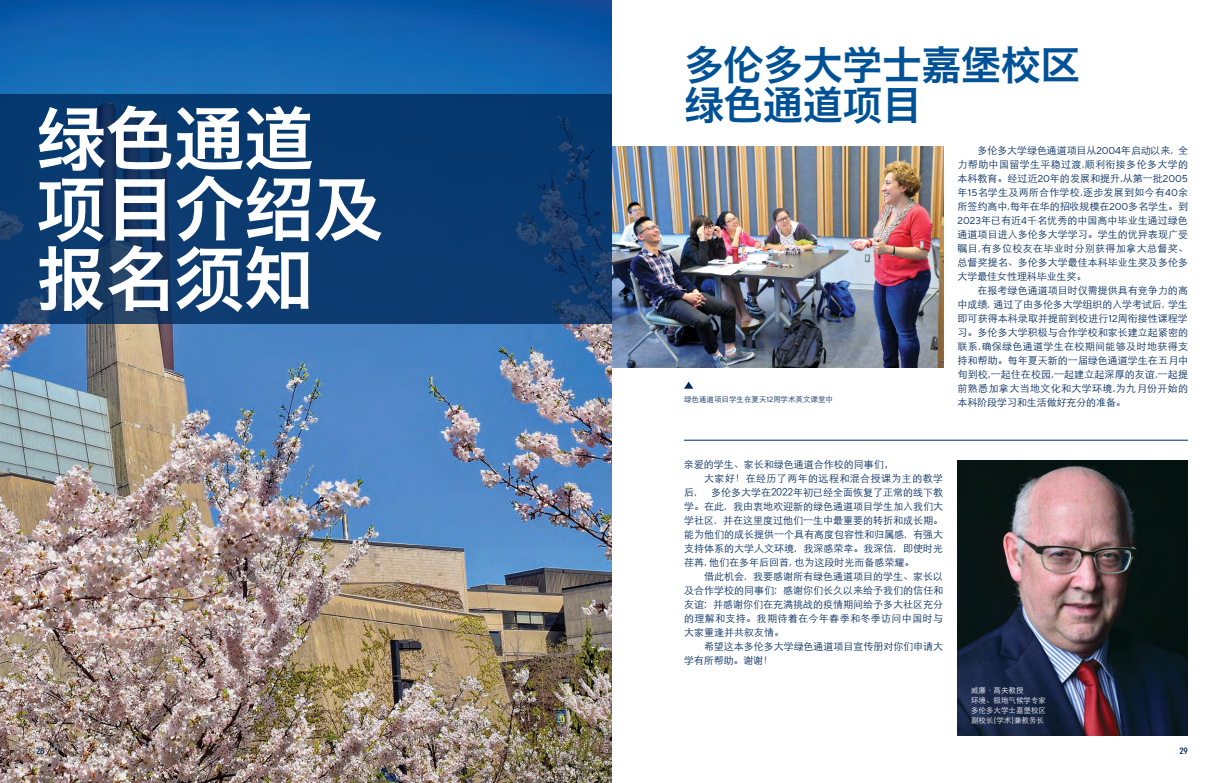
<style>
.page{position:relative;width:1224px;height:783px;background:#fff}
.page>*{position:absolute;margin:0;border:0;box-sizing:border-box;transform-origin:0 0}
.Hed_70pt_Ch{font:70px/70px "Hiragino Sans GB W6";letter-spacing:-.01em;color:#fff}
.Hed_40pt_Ch{font:40px "Hiragino Sans GB W6";letter-spacing:-.01em;color:#005196}
.Body_10pt_Ch{font:300 10px/14px "ST Heiti SC";color:#002a5c;text-align:justify}
.Body_10pt_Ch-2{font:300 10px "ST Heiti SC";letter-spacing:.04em;color:#002a5c}
.t1{font:500 9.5px "Config Condensed";color:#002a5c}
.t2{font:300 7.5px "ST Heiti SC";color:#fff}
.Photo_caption_Ch{font:300 7.5px "ST Heiti SC";color:#002a5c}
.s1{font-family:"TT Norms Pro";font-weight:400}
</style>
<div class="page">
<img style="left:0;top:0;width:612px;height:783px">
<svg style="left:0;top:94px;width:612px;height:230px;background:#0c396d"></svg>
<img style="left:958px;top:460px;width:230px;height:275px">
<img style="left:612px;top:147px;width:331px;height:220px">
<hr style="left:684px;top:440px;width:504px;height:1px;background:#002a5c">
<svg style="left:684px;top:382px;width:9px;height:7px"></svg>
<p class="Hed_70pt_Ch" style="left:36px;top:101px;width:279px">绿色通道</p>
<p class="Hed_70pt_Ch" style="left:36px;top:171px;width:349px">项目介绍及报名须知</p>
<p class="Hed_40pt_Ch" style="left:684px;top:39px;width:398px">多伦多大学士嘉堡校区</p>
<p class="Hed_40pt_Ch" style="left:684px;top:79px;width:239px">绿色通道项目</p>
<p class="Photo_caption_Ch" style="left:684px;top:393px;width:151px">绿色通道项目学生在夏天<span class="s1">12</span>周学术英文课堂中</p>
<p class="Body_10pt_Ch" style="left:958px;top:142px;width:232px;text-indent:20px">多伦多大学绿色通道项目从<span class="s1">2004</span>年启动以来, 全力帮助中国留学生平稳过渡,顺利衔接多伦多大学的本科教育。经过近<span class="s1">20</span>年的发展和提升,从第一批<span class="s1">2005</span>年<span class="s1">15</span>名学生及两所合作学校,逐步发展到如今有<span class="s1">40</span>余所签约高中,每年在华的招收规模在<span class="s1">200</span>多名学生。到<span class="s1">2023</span>年已有近<span class="s1">4</span>千名优秀的中国高中毕业生通过绿色通道项目进入多伦多大学学习。学生的优异表现广受瞩目,有多位校友在毕业时分别获得加拿大总督奖、总督奖提名、多伦多大学最佳本科毕业生奖及多伦多大学最佳女性理科毕业生奖。</p>
<p class="Body_10pt_Ch" style="left:958px;top:282px;width:232px;text-indent:20px">在报考绿色通道项目时仅需提供具有竞争力的高中成绩, 通过了由多伦多大学组织的入学考试后, 学生即可获得本科录取并提前到校进行<span class="s1">12</span>周衔接性课程学习。多伦多大学积极与合作学校和家长建立起紧密的联系,确保绿色通道学生在校期间能够及时地获得支持和帮助。每年夏天新的一届绿色通道学生在五月中旬到校,一起住在校园,一起建立起深厚的友谊,一起提前熟悉加拿大当地文化和大学环境,为九月份开始的本科阶段学习和生活做好充分的准备。</p>
<p class="Body_10pt_Ch" style="left:684px;top:456px;width:211px">亲爱的学生、家长和绿色通道合作校的同事们，</p>
<p class="Body_10pt_Ch-2" style="left:704px;top:470px;width:241px">大家好！在经历了两年的远程和混合授课为主的教学</p>
<p class="Body_10pt_Ch" style="left:684px;top:484px;width:14px">后,</p>
<p class="Body_10pt_Ch" style="left:684px;top:484px;width:261px;text-indent:27px">多伦多大学在2022年初已经全面恢复了正常的线下教学。在此, 我由衷地欢迎新的绿色通道项目学生加入我们大学社区, 并在这里度过他们一生中最重要的转折和成长期。能为他们的成长提供一个具有高度包容性和归属感, 有强大支持体系的大学人文环境, 我深感荣幸。我深信, 即使时光荏苒, 他们在多年后回首, 也为这段时光而备感荣耀。</p>
<p class="Body_10pt_Ch" style="left:684px;top:568px;width:261px;text-indent:20px">借此机会, 我要感谢所有绿色通道项目的学生、家长以及合作学校的同事们; 感谢你们长久以来给予我们的信任和友谊; 并感谢你们在充满挑战的疫情期间给予多大社区充分的理解和支持。我期待着在今年春季和冬季访问中国时与大家重逢并共叙友情。</p>
<p class="Body_10pt_Ch" style="left:684px;top:638px;width:261px;text-indent:20px">希望这本多伦多大学绿色通道项目宣传册对你们申请大学有所帮助。谢谢！</p>
<p class="t2" style="left:971px;top:684px;width:54px">威廉·高夫教授</p>
<p class="t2" style="left:971px;top:694px;width:76px">环境、极地气候学专家</p>
<p class="t2" style="left:971px;top:704px;width:76px">多伦多大学士嘉堡校区</p>
<p class="t2" style="left:971px;top:714px;width:75px">副校长(学术)兼教务长</p>
<p class="t1" style="left:36px;top:746px;width:10px">28</p>
<p class="t1" style="left:1179px;top:746px;width:10px">29</p>
</div>
